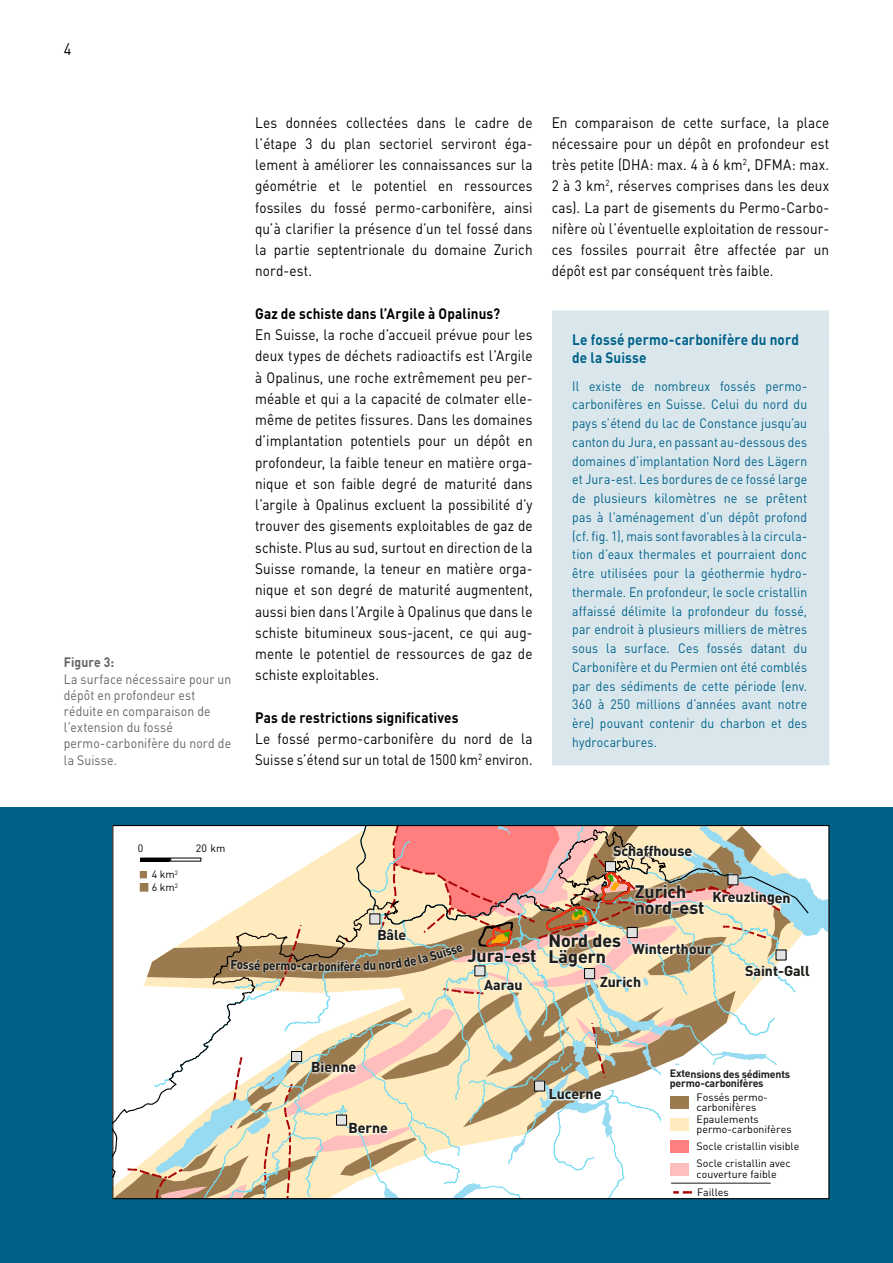
<style>
.page{position:relative;width:893px;height:1263px;background:#fff}
.page>*{position:absolute;margin:0;border:0;box-sizing:border-box;transform-origin:0 0}
.t1{font:700 17.7px/15.9px "DIN Pro";letter-spacing:-.005em;color:#000}
.t2{font:700 17.7px/15.9px "DIN Pro";letter-spacing:-.005em;color:#1d1d1b}
.t3{font:16.5px "DINOT";color:#000;scale:.9 1}
.t4{font:15px/21.3px "DINOT";letter-spacing:.005em;color:#000;scale:.9 1}
.t5{font:700 15px "DINOT";letter-spacing:.01em;color:#000;scale:.9 1}
.t6{font:700 15px/18px "DINOT";letter-spacing:.01em;color:#006189;scale:.9 1}
.t7{font:700 14.1px "DIN Pro";letter-spacing:-.005em;color:#000}
.t8{font:13.5px/18.8px "DINOT";letter-spacing:.01em;color:#006189;text-align:justify;scale:.9 1}
.t9{font:13.5px/16.2px "DINOT";letter-spacing:.01em;color:#646363;scale:.9 1}
.t10{font:700 13.5px "DINOT";letter-spacing:.01em;color:#646363;scale:.9 1}
.t11{font:700 12.75px "DIN Pro";letter-spacing:-.005em;color:#1d1d1b;scale:.88 1}
.t12{font:10.65px/10.5px "DIN Pro";color:#000}
.t13{font:700 10.65px/9.8px "DIN Pro";letter-spacing:-.02em;color:#1d1d1b}
</style>
<div class="page">
<div style="left:0;top:808px;width:893px;height:455px;background:#006189"></div>
<div style="left:552px;top:310px;width:277px;height:455px;background:#d9e7ed"></div>
<svg style="left:113px;top:825px;width:715px;height:374px;background:#e5d6c4"></svg>
<p class="t3" style="left:64px;top:37px;width:10px">4</p>
<p class="t10" style="left:64px;top:652px;width:57px">Figure 3:</p>
<p class="t9" style="left:64px;top:669px;width:188px">La surface nécessaire pour un dépôt en profondeur est réduite en comparaison de l’extension du fossé permo-carbonifère du nord de la Suisse.</p>
<p class="t4" style="left:255px;top:110px;width:310px">Les données collectées dans le cadre de l’étape 3 du plan sectoriel serviront éga&shy;lement à améliorer les connaissances sur la géométrie et le potentiel en ressources fossiles du fossé permo-carbonifère, ainsi qu’à clarifier la présence d’un tel fossé dans la partie septentrionale du domaine Zurich nord-est.</p>
<p class="t5" style="left:255px;top:302px;width:274px">Gaz de schiste dans l’Argile à Opalinus?</p>
<p class="t4" style="left:255px;top:323px;width:310px;text-align:justify">En Suisse, la roche d’accueil prévue pour les deux types de déchets radioactifs est l’Argile à Opalinus, une roche extrêmement peu per&shy;méable et qui a la capacité de colmater elle&shy;même de petites fissures. Dans les domaines d’implantation potentiels pour un dépôt en profondeur, la faible teneur en matière orga&shy;nique et son faible degré de maturité dans l’argile à Opalinus excluent la possibilité d’y trouver des gisements exploitables de gaz de schiste. Plus au sud, surtout en direction de la Suisse romande, la teneur en matière orga&shy;nique et son degré de maturité augmentent, aussi bien dans l’Argile à Opalinus que dans le schiste bitumineux sous-jacent, ce qui aug&shy;mente le potentiel de ressources de gaz de schiste exploitables.</p>
<p class="t5" style="left:255px;top:706px;width:228px">Pas de restrictions significatives</p>
<p class="t4" style="left:255px;top:727px;width:310px">Le fossé permo-carbonifère du nord de la<br>Suisse s’étend sur un total de 1500 km<sup>2</sup> environ.</p>
<p class="t4" style="left:552px;top:110px;width:310px;text-align:justify">En comparaison de cette surface, la place nécessaire pour un dépôt en profondeur est très petite (DHA: max. 4 à 6 km<sup>2</sup>, DFMA: max.<br>2 à 3 km<sup>2</sup>, réserves comprises dans les deux cas). La part de gisements du Permo-Carbo&shy;nifère où l’éventuelle exploitation de ressour&shy;ces fossiles pourrait être affectée par un dépôt est par conséquent très faible.</p>
<p class="t6" style="left:572px;top:329px;width:253px">Le fossé permo-carbonifère du nord de la Suisse</p>
<p class="t8" style="left:572px;top:375px;width:263px">Il existe de nombreux fossés permo&shy;carbonifères en Suisse. Celui du nord du pays s’étend du lac de Constance jusqu’au canton du Jura, en passant au-dessous des domaines d’implantation Nord des Lägern et Jura-est. Les bordures de ce fossé large de plusieurs kilomètres ne se prêtent pas à l’aménagement d’un dépôt profond (cf. fig. 1), mais sont favorables à la circula&shy;tion d’eaux thermales et pourraient donc être utilisées pour la géothermie hydro&shy;thermale. En profondeur, le socle cristallin affaissé délimite la profondeur du fossé, par endroit à plusieurs milliers de mètres sous la surface. Ces fossés datant du Carbonifère et du Permien ont été comblés par des sédiments de cette période (env.<br>360 à 250 millions d’années avant notre ère) pouvant contenir du charbon et des hydrocarbures.</p>
<p class="t12" style="left:138px;top:843px;width:7px">0</p>
<p class="t12" style="left:196px;top:843px;width:31px">20 km</p>
<p class="t12" style="left:152px;top:882px;width:28px">6 km<sup>2</sup></p>
<p class="t12" style="left:152px;top:869px;width:28px">4 km<sup>2</sup></p>
<p class="t7" style="left:613px;top:842px;width:81px">Schaffhouse</p>
<p class="t2" style="left:635px;top:882px;width:71px">Zurich nord-est</p>
<p class="t7" style="left:712px;top:888px;width:80px">Kreuzlingen</p>
<p class="t11" style="left:231px;top:956px;width:88px;rotate:1deg">Fossé permo-c</p>
<p class="t11" style="left:307px;top:957px;width:56px">arbonifèr</p>
<p class="t7" style="left:377px;top:925px;width:30px">Bâle</p>
<p class="t7" style="left:311px;top:1058px;width:46px">Bienne</p>
<p class="t7" style="left:348px;top:1118px;width:41px">Berne</p>
<p class="t1" style="left:467px;top:947px;width:70px">Jura-est</p>
<p class="t1" style="left:548px;top:932px;width:74px">Nord des<br>Lägern</p>
<p class="t7" style="left:632px;top:939px;width:80px">Winterthour</p>
<p class="t7" style="left:484px;top:975px;width:40px">Aarau</p>
<p class="t7" style="left:600px;top:972px;width:43px">Zurich</p>
<p class="t7" style="left:745px;top:961px;width:66px">Saint-Gall</p>
<p class="t7" style="left:549px;top:1085px;width:54px">Lucerne</p>
<p class="t13" style="left:670px;top:1068px;width:122px">Extensions des sédiments permo-carbonifères</p>
<p class="t12" style="left:697px;top:1091px;width:73px">Fossés permo&shy;carbonifères</p>
<p class="t12" style="left:697px;top:1113px;width:96px">Epaulements permo-carbonifères</p>
<p class="t12" style="left:697px;top:1141px;width:104px">Socle cristallin visible</p>
<p class="t12" style="left:697px;top:1157px;width:95px">Socle cristallin avec couverture faible</p>
<p class="t12" style="left:697px;top:1186px;width:33px">Failles</p>
</div>
